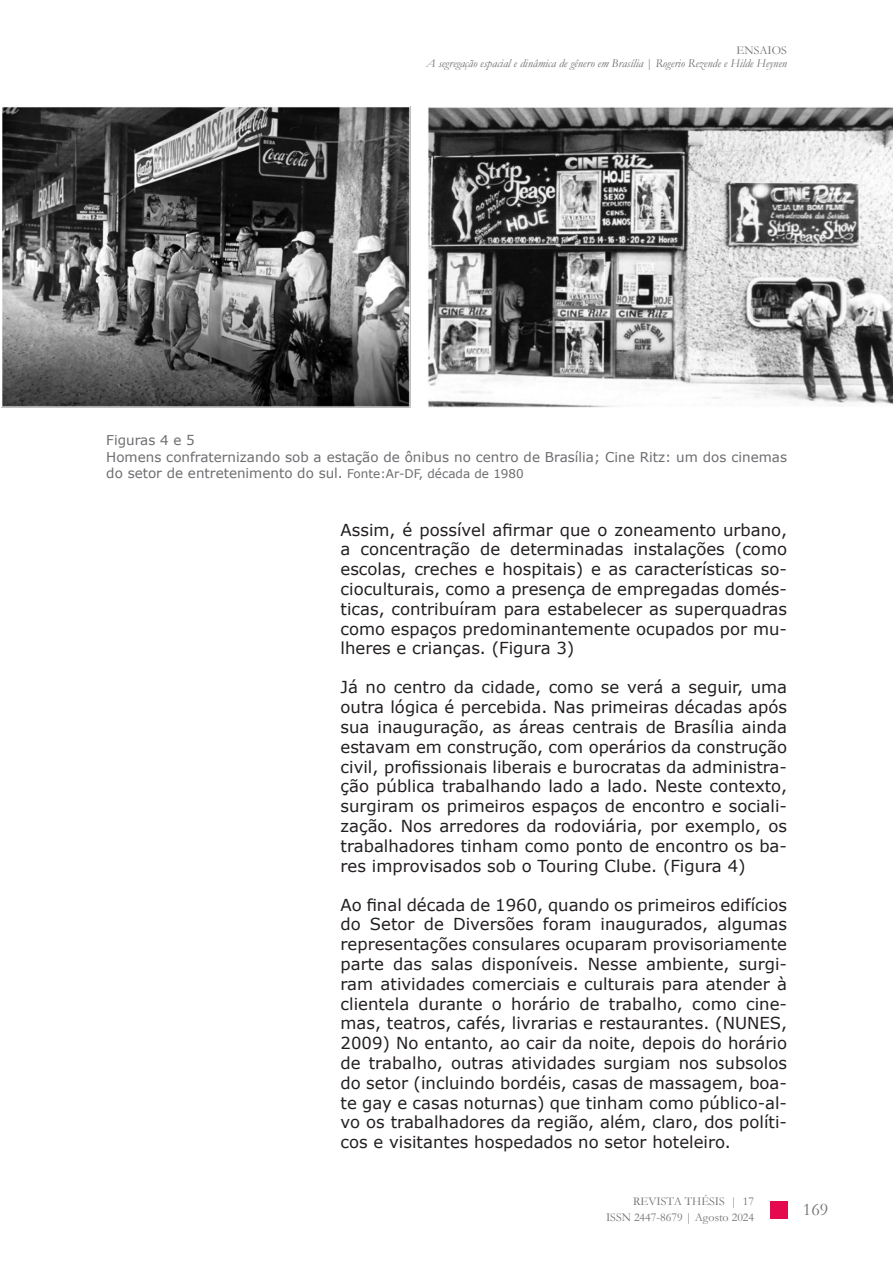
<style>
.page{position:relative;width:893px;height:1263px;background:#fff}
.page>*{position:absolute;margin:0;border:0;box-sizing:border-box;transform-origin:0 0}
.t1{font:18px "Garamond";color:#6d6f72}
.Artigos_-_Texto_att{font:16.5px/19.8px "Verdana";color:#231f20;text-align:justify}
.Legendas{font:13.5px/16.2px "Verdana";color:#6c6d70}
.t2{font:italic 12px/12.8px "Garamond";color:#6d6f72;text-align:right}
.t3{font:12px/16.2px "Garamond";color:#6d6f72;text-align:right}
.s1{font-style:normal}
.s2{font-size:12px}
</style>
<div class="page">
<div style="left:770px;top:1201px;width:17px;height:17px;background:#e50a4e"></div>
<img style="left:1px;top:106px;width:410px;height:302px">
<img style="left:428px;top:107px;width:465px;height:301px">
<p class="t2" style="left:426px;top:44px;width:362px"><span class="s1">ENSAIOS<br></span>A segregação espacial e dinâmica de gênero em Brasília <span class="s1">|</span> Rogerio Rezende e Hilde Heynen</p>
<p class="Legendas" style="left:106px;top:432px;width:90px">Figuras 4 e 5</p>
<p class="Legendas" style="left:106px;top:449px;width:682px">Homens confraternizando sob a estação de ônibus no centro de Brasília; Cine Ritz: um dos cinemas do setor de entretenimento do sul. <span class="s2">Fonte:Ar-DF, década de 1980</span></p>
<p class="Artigos_-_Texto_att" style="left:341px;top:520px;width:448px">Assim, é possível afirmar que o zoneamento urbano, a concentração de determinadas instalações (como escolas, creches e hospitais) e as características so&shy;cioculturais, como a presença de empregadas domés&shy;ticas, contribuíram para estabelecer as superquadras como espaços predominantemente ocupados por mu&shy;lheres e crianças. (Figura 3)</p>
<p class="Artigos_-_Texto_att" style="left:341px;top:678px;width:448px">Já no centro da cidade, como se verá a seguir, uma outra lógica é percebida. Nas primeiras décadas após sua inauguração, as áreas centrais de Brasília ainda estavam em construção, com operários da construção civil, profissionais liberais e burocratas da administra&shy;ção pública trabalhando lado a lado. Neste contexto, surgiram os primeiros espaços de encontro e sociali&shy;zação. Nos arredores da rodoviária, por exemplo, os trabalhadores tinham como ponto de encontro os ba&shy;res improvisados sob o Touring Clube. (Figura 4)</p>
<p class="Artigos_-_Texto_att" style="left:341px;top:895px;width:448px">Ao final década de 1960, quando os primeiros edifícios do Setor de Diversões foram inaugurados, algumas representações consulares ocuparam provisoriamente parte das salas disponíveis. Nesse ambiente, surgi&shy;ram atividades comerciais e culturais para atender à clientela durante o horário de trabalho, como cine&shy;mas, teatros, cafés, livrarias e restaurantes. (NUNES, 2009) No entanto, ao cair da noite, depois do horário de trabalho, outras atividades surgiam nos subsolos do setor (incluindo bordéis, casas de massagem, boa&shy;te gay e casas noturnas) que tinham como público-al&shy;vo os trabalhadores da região, além, claro, dos políti&shy;cos e visitantes hospedados no setor hoteleiro.</p>
<p class="t3" style="left:606px;top:1193px;width:150px">REVISTA THÉSIS | 17<br>ISSN 2447-8679 | Agosto 2024</p>
<p class="t1" style="left:803px;top:1197px;width:27px">169</p>
</div>
